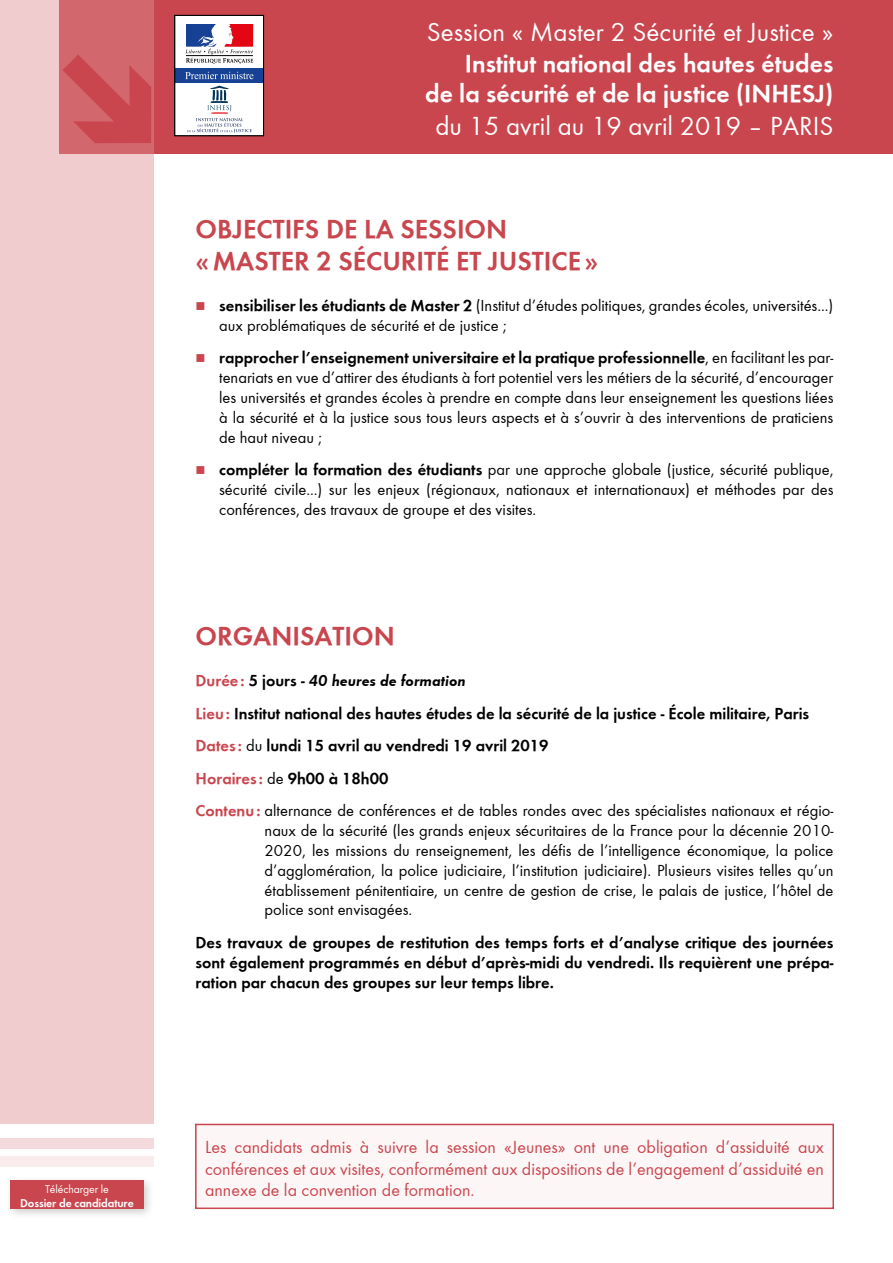
<style>
.page{position:relative;width:893px;height:1263px;background:#fff}
.page>*{position:absolute;margin:0;border:0;box-sizing:border-box;transform-origin:0 0}
.t1{font:27px "Function";color:#fff}
.t2{font:700 27px/32.4px "Function";color:#c9464e}
.t3{font:700 25.5px/30.6px "Function";color:#fff;text-align:right}
.t4{font:18px/21.6px "Function";color:#c9464e;text-align:justify}
.t5{font:16.5px/19.8px "Function";color:#000;text-align:justify}
.t6{font:700 16.5px/32.5px "Function";color:#000}
.t7{font:700 11.7px "Function";letter-spacing:-.01em;color:#fff}
.t8{font:11.7px "Function";letter-spacing:-.01em;color:#fff}
.s1{color:#c9464e}
.s2{font-weight:700}
.s3{font-style:italic}
.s4{font-weight:400}
</style>
<div class="page">
<div style="left:60px;top:0;width:833px;height:153px;background:#c9464e"></div>
<div style="left:0;top:1138px;width:153px;height:11px;background:#f4dadc"></div>
<div style="left:0;top:1156px;width:153px;height:11px;background:#faeced"></div>
<div style="left:0;top:0;width:154px;height:1124px;background:#f0ccce"></div>
<div style="left:175px;top:15px;width:89px;height:121px;background:#fff"></div>
<div style="left:175px;top:69px;width:89px;height:14px;background:#164194"></div>
<svg style="left:186px;top:24px;width:67px;height:40px"></svg>
<svg style="left:185px;top:72px;width:68px;height:7px"></svg>
<svg style="left:187px;top:86px;width:65px;height:47px"></svg>
<div style="left:175px;top:15px;width:89px;height:121px;border:1px solid #000"></div>
<div style="left:5px;top:1175px;width:150px;height:45px;background:#000;opacity:.2"></div>
<div style="left:10px;top:1180px;width:134px;height:29px;background:#c9464e"></div>
<div style="left:196px;top:1124px;width:637px;height:84px;background:#fcf6f6"></div>
<div style="left:195px;top:1124px;width:639px;height:85px;border:2px solid #c9464e"></div>
<svg style="left:59px;top:37px;width:117px;height:117px"></svg>
<p class="t8" style="left:45px;top:1182px;width:65px">Télécharger le</p>
<p class="t7" style="left:20px;top:1196px;width:115px">Dossier de candidature</p>
<h1 class="t1" style="left:427px;top:17px;width:408px">Session « Master 2 Sécurité et Justice »</h1>
<h2 class="t3" style="left:425px;top:48px;width:410px">Institut national des hautes études<br>de la sécurité et de la justice (INHESJ)</h2>
<h1 class="t1" style="left:435px;top:110px;width:399px">du 15 avril au 19 avril 2019 – PARIS</h1>
<h1 class="t2" style="left:196px;top:212px;width:404px">OBJECTIFS DE LA SESSION «MASTER 2 SÉCURITÉ ET JUSTICE»</h1>
<p class="t5" style="left:219px;top:296px;width:616px;text-indent:-24px"><span class="s1">■</span> <span class="s2">sensibiliser les étudiants de Master 2</span> (Institut d’études politiques, grandes écoles, universités...) aux problématiques de sécurité et de justice ;</p>
<p class="t5" style="left:219px;top:348px;width:616px;text-indent:-24px"><span class="s1">■</span> <span class="s2">rapprocher l’enseignement universitaire et la pratique professionnelle</span>, en facilitant les par&shy;tenariats en vue d’attirer des étudiants à fort potentiel vers les métiers de la sécurité, d’encourager les universités et grandes écoles à prendre en compte dans leur enseignement les questions liées à la sécurité et à la justice sous tous leurs aspects et à s’ouvrir à des interventions de praticiens de haut niveau ;</p>
<p class="t5" style="left:219px;top:460px;width:616px;text-indent:-24px"><span class="s1">■</span> <span class="s2">compléter la formation des étudiants</span> par une approche globale (justice, sécurité publique, sécurité civile...) sur les enjeux (régionaux, nationaux et internationaux) et méthodes par des conférences, des travaux de groupe et des visites.</p>
<h1 class="t2" style="left:196px;top:620px;width:201px">ORGANISATION</h1>
<p class="t6" style="left:196px;top:664px;width:639px"><span class="s1">Durée:</span> 5 jours - <span class="s3">40 heures de formation<br></span><span class="s1">Lieu:</span> Institut national des hautes études de la sécurité de la justice - École militaire, Paris <span class="s1">Dates :</span> <span class="s4">du</span> lundi 15 avril au vendredi 19 avril 2019<br><span class="s1">Horaires :</span> <span class="s4">de</span> 9h00 à 18h00<br><span class="s1">Contenu:</span> <span class="s4">alternance de conférences et de tables rondes avec des spécialistes nationaux et régio-</span></p>
<p class="t5" style="left:265px;top:821px;width:570px">naux de la sécurité (les grands enjeux sécuritaires de la France pour la décennie 2010- 2020, les missions du renseignement, les défis de l’intelligence économique, la police d’agglomération, la police judiciaire, l’institution judiciaire). Plusieurs visites telles qu’un établissement pénitentiaire, un centre de gestion de crise, le palais de justice, l’hôtel de police sont envisagées.</p>
<p class="t6" style="left:196px;top:932px;width:639px;line-height:19.8px;text-align:justify">Des travaux de groupes de restitution des temps forts et d’analyse critique des journées sont également programmés en début d’après-midi du vendredi. Ils requièrent une prépa&shy;ration par chacun des groupes sur leur temps libre.</p>
<p class="t4" style="left:205px;top:1136px;width:620px">Les candidats admis à suivre la session «Jeunes» ont une obligation d’assiduité aux conférences et aux visites, conformément aux dispositions de l’engagement d’assiduité en annexe de la convention de formation.</p>
</div>
